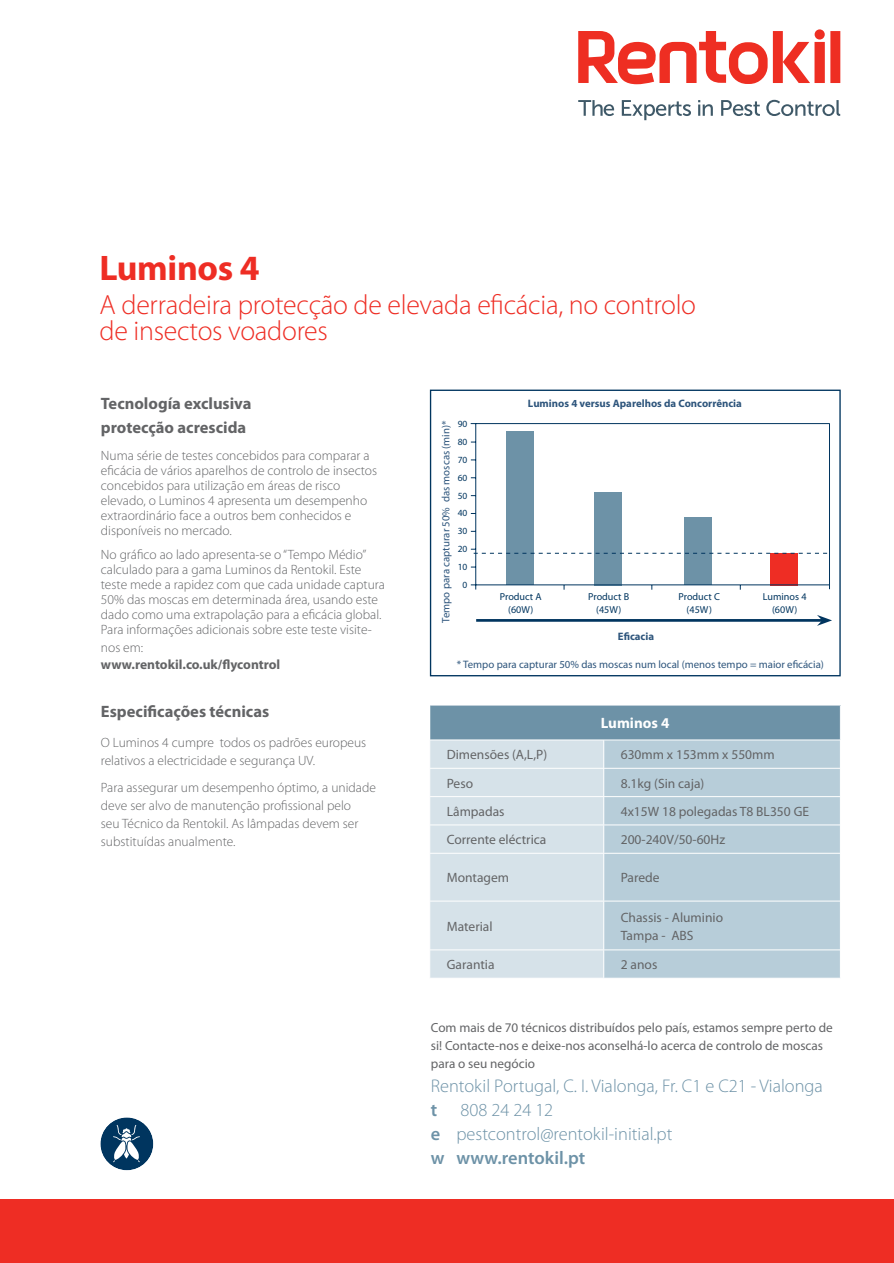
<style>
.page{position:relative;width:894px;height:1263px;background:#fff}
.page>*{position:absolute;margin:0;border:0;box-sizing:border-box;transform-origin:0 0}
.t1{font:700 35.7px "Myriad Pro";letter-spacing:-.01em;color:#ee2d24}
.t2{font:300 27.9px/25.5px "Myriad Pro";letter-spacing:-.01em;color:#ee2d24}
.t3{font:300 18.3px/24px "Myriad Pro";color:#6d92a7}
.t4{font:700 16.5px/24px "Myriad Pro";color:#636466}
.t5{font:700 15px "Myriad Pro";color:#fff}
.t6{font:300 13.5px/15px "Myriad Pro";color:#636466}
.t7{font:13.5px/18px "Myriad Pro";color:#636466}
.t8{font:700 13.5px/17.2px "Myriad Pro";color:#636466}
.t9{font:13.2px/18px "Myriad Pro";color:#636466}
.t10{font:10.8px "Myriad Pro";color:#2e557c}
.t11{font:700 10.8px "Myriad Pro";color:#2e557c}
.t12{font:10.2px/12.1px "Myriad Pro";color:#00355f;text-align:center}
.t13{font:9.45px/17.9px "Myriad Pro";color:#00355f;text-align:center}
.s1{font-weight:300}
.s2{font-weight:600}
</style>
<div class="page">
<div style="left:0;top:1199px;width:893px;height:64px;background:#ee2d24"></div>
<div style="left:429px;top:705px;width:411px;height:35px;background:#6d92a7"></div>
<div style="left:604px;top:740px;width:235px;height:237px;background:#b7cdd9"></div>
<hr style="left:839px;top:705px;width:1px;height:35px;background:#fff">
<hr style="left:430px;top:739px;width:173px;height:1px;background:#fff">
<hr style="left:603px;top:739px;width:236px;height:1px;background:#fff">
<svg style="left:839px;top:740px;width:1px;height:113px"></svg>
<div style="left:430px;top:740px;width:174px;height:237px;background:#d6e2e9"></div>
<svg style="left:839px;top:950px;width:1px;height:27px"></svg>
<hr style="left:430px;top:768px;width:409px;height:1px;background:#fff">
<hr style="left:430px;top:796px;width:409px;height:1px;background:#fff">
<hr style="left:430px;top:824px;width:409px;height:1px;background:#fff">
<hr style="left:430px;top:853px;width:409px;height:1px;background:#fff">
<hr style="left:430px;top:900px;width:409px;height:1px;background:#fff">
<hr style="left:430px;top:949px;width:409px;height:1px;background:#fff">
<hr style="left:429px;top:705px;width:1px;height:35px;background:#fff">
<div style="left:429px;top:389px;width:411px;height:287px;border:1px solid #00355f"></div>
<hr style="left:476px;top:619px;width:345px;height:3px;background:#00355f">
<svg style="left:816px;top:615px;width:15px;height:11px"></svg>
<svg style="left:100px;top:1117px;width:54px;height:54px"></svg>
<div style="left:506px;top:431px;width:28px;height:154px;background:#6d92a7"></div>
<div style="left:769px;top:553px;width:28px;height:32px;background:#ee2d24"></div>
<div style="left:593px;top:492px;width:28px;height:93px;background:#6d92a7"></div>
<div style="left:684px;top:517px;width:27px;height:68px;background:#6d92a7"></div>
<hr style="left:470px;top:584px;width:358px;height:1px;background:#00355f">
<hr style="left:828px;top:423px;width:1px;height:166px;background:#00355f">
<hr style="left:470px;top:423px;width:358px;height:1px;background:#00355f">
<hr style="left:475px;top:423px;width:1px;height:166px;background:#00355f">
<svg style="left:470px;top:549px;width:356px;height:5px"></svg>
<svg style="left:578px;top:29px;width:263px;height:92px"></svg>
<p class="t1" style="left:99px;top:245px;width:162px">Luminos 4</p>
<p class="t2" style="left:100px;top:292px;width:597px">A derradeira protecção de elevada eficácia, no controlo de insectos voadores</p>
<p class="t4" style="left:101px;top:391px;width:152px">Tecnología exclusiva protecção acrescida</p>
<p class="t6" style="left:101px;top:448px;width:278px">Numa série de testes concebidos para comparar a eficácia de vários aparelhos de controlo de insectos concebidos para utilização em áreas de risco elevado, o Luminos 4 apresenta um desempenho extraordinário face a outros bem conhecidos e disponíveis no mercado.</p>
<p class="t6" style="left:101px;top:547px;width:285px">No gráfico ao lado apresenta-se o “Tempo Médio” calculado para a gama Luminos da Rentokil. Este teste mede a rapidez com que cada unidade captura 50% das moscas em determinada área, usando este dado como uma extrapolação para a eficácia global.<br>Para informações adicionais sobre este teste visite-</p>
<p class="t8" style="left:101px;top:638px;width:181px"><span class="s1">nos em: </span>www.rentokil.co.uk/flycontrol</p>
<p class="t4" style="left:101px;top:699px;width:170px">Especificações técnicas</p>
<p class="t6" style="left:101px;top:733px;width:267px;line-height:18px">O Luminos 4 cumpre todos os padrões europeus relativos a electricidade e segurança UV.</p>
<p class="t6" style="left:101px;top:778px;width:276px;line-height:18px">Para assegurar um desempenho óptimo, a unidade deve ser alvo de manutenção profissional pelo<br>seu Técnico da Rentokil. As lâmpadas devem ser substituídas anualmente.</p>
<p class="t13" style="left:457px;top:415px;width:11px">90<br>80<br>70<br>60<br>50<br>40<br>30<br>20<br>10<br>0</p>
<p class="t10" style="left:439px;top:622px;width:204px;rotate:-90deg">Tempo para capturar 50% das moscas (min)*</p>
<p class="t11" style="left:527px;top:396px;width:215px">Luminos 4 versus Aparelhos da Concorrência</p>
<p class="t12" style="left:499px;top:590px;width:43px">Product A (60W)</p>
<p class="t12" style="left:588px;top:590px;width:42px">Product B (45W)</p>
<p class="t12" style="left:678px;top:590px;width:43px">Product C (45W)</p>
<p class="t12" style="left:762px;top:590px;width:45px">Luminos 4 (60W)</p>
<p class="t11" style="left:617px;top:629px;width:38px">Eficacia</p>
<p class="t10" style="left:457px;top:657px;width:368px">* Tempo para capturar 50% das moscas num local (menos tempo = maior eficácia)</p>
<p class="t5" style="left:600px;top:713px;width:70px">Luminos 4</p>
<p class="t7" style="left:446px;top:745px;width:102px">Dimensões (A,L,P)</p>
<p class="t7" style="left:620px;top:745px;width:155px">630mm x 153mm x 550mm</p>
<p class="t7" style="left:446px;top:773px;width:28px">Peso</p>
<p class="t7" style="left:620px;top:773px;width:85px">8.1kg (Sin caja)</p>
<p class="t7" style="left:446px;top:802px;width:59px">Lâmpadas</p>
<p class="t7" style="left:620px;top:802px;width:190px">4x15W 18 polegadas T8 BL350 GE</p>
<p class="t7" style="left:446px;top:830px;width:101px">Corrente eléctrica</p>
<p class="t7" style="left:620px;top:830px;width:106px">200-240V/50-60Hz</p>
<p class="t7" style="left:446px;top:868px;width:64px">Montagem</p>
<p class="t7" style="left:620px;top:868px;width:40px">Parede</p>
<p class="t7" style="left:446px;top:916px;width:47px">Material</p>
<p class="t7" style="left:620px;top:907px;width:104px">Chassis - Aluminio<br>Tampa - ABS</p>
<p class="t7" style="left:446px;top:955px;width:49px">Garantia</p>
<p class="t7" style="left:620px;top:955px;width:38px">2 anos</p>
<p class="t9" style="left:430px;top:1018px;width:403px">Com mais de 70 técnicos distribuídos pelo país, estamos sempre perto de si! Contacte-nos e deixe-nos aconselhá-lo acerca de controlo de moscas para o seu negócio</p>
<p class="t3" style="left:430px;top:1073px;width:393px">Rentokil Portugal, C. I. Vialonga, Fr. C1 e C21 - Vialonga <span class="s2">t</span></p>
<p class="t3" style="left:430px;top:1097px;width:243px;text-indent:30px">808 24 24 12<br><span class="s2">e</span> pestcontrol@rentokil-initial.pt <span class="s2">w www.rentokil.pt</span></p>
</div>
